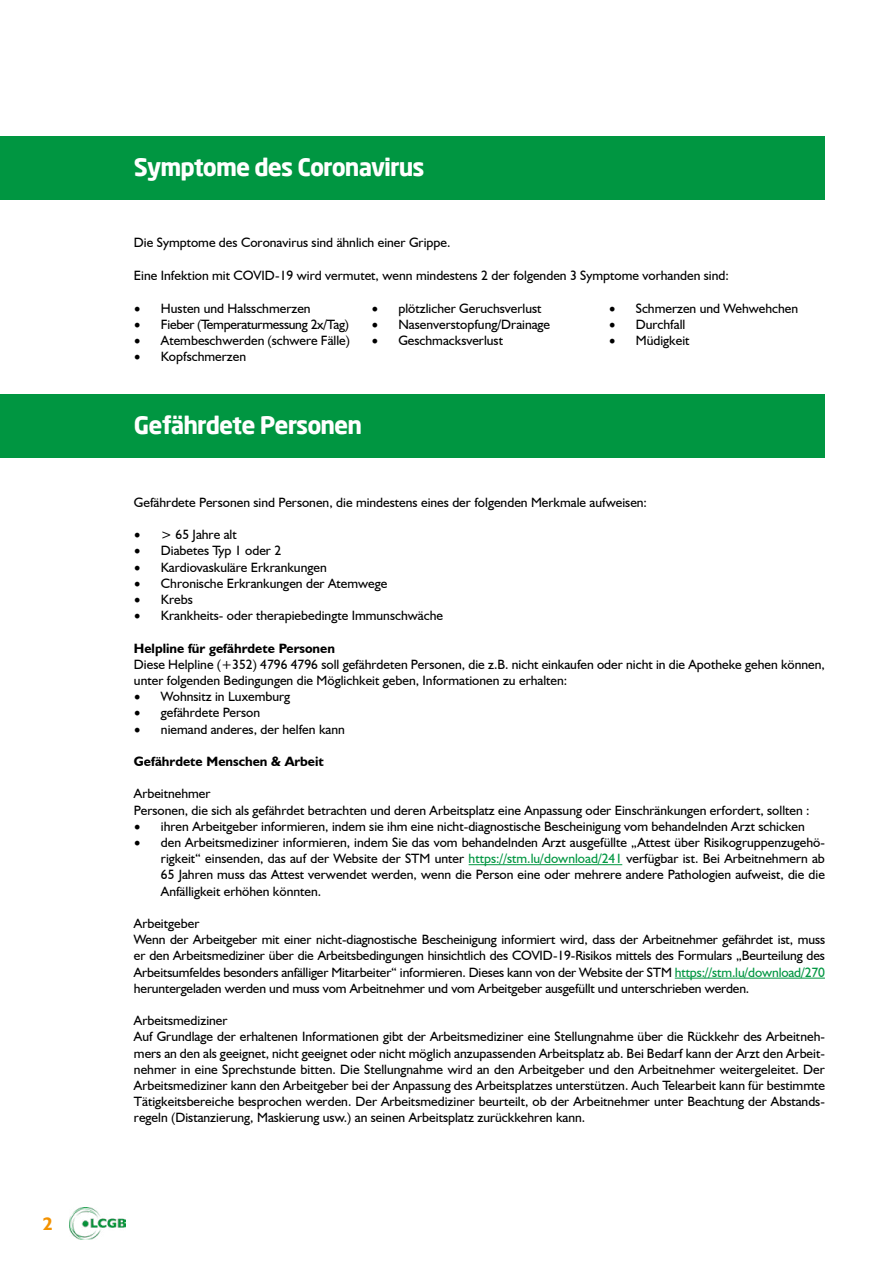
<style>
.page{position:relative;width:893px;height:1263px;background:#fff}
.page>*{position:absolute;margin:0;border:0;box-sizing:border-box;transform-origin:0 0}
.t1{font:700 24px "Neo Sans";letter-spacing:-.04em;color:#fff}
.t2{font:700 18px "Humanist 521 BT";color:#f39200}
.t3{font:13.5px/16.2px "Humanist 521 BT";color:#000}
.t4{font:700 13.5px "Humanist 521 BT";color:#000}
.t5{font:13.5px "Humanist 521 BT";letter-spacing:-.02em;color:#000}
.s1{font-family:"Minion Pro";font-size:18px}
.s2{color:#009641}
</style>
<div class="page">
<img style="left:69px;top:1207px;width:57px;height:33px">
<hr style="left:469px;top:864px;width:153px;height:1px;background:#009641">
<hr style="left:675px;top:978px;width:150px;height:1px;background:#009641">
<div style="left:0;top:136px;width:825px;height:64px;background:#009641"></div>
<div style="left:0;top:394px;width:825px;height:63px;background:#009641"></div>
<h2 class="t2" style="left:43px;top:1213px;width:11px">2</h2>
<h1 class="t1" style="left:134px;top:152px;width:292px">Symptome des Coronavirus</h1>
<p class="t3" style="left:134px;top:234px;width:318px">Die Symptome des Coronavirus sind ähnlich einer Grippe.</p>
<p class="t3" style="left:134px;top:267px;width:596px">Eine Infektion mit COVID-19 wird vermutet, wenn mindestens 2 der folgenden 3 Symptome vorhanden sind:</p>
<p class="t3" style="left:134px;top:300px;width:178px"><span class="s1">•</span> Husten und Halsschmerzen</p>
<p class="t5" style="left:134px;top:316px;width:217px"><span class="s1">•</span> Fieber (Temperaturmessung 2x/Tag)</p>
<p class="t3" style="left:134px;top:332px;width:218px"><span class="s1">•</span> Atembeschwerden (schwere Fälle)</p>
<p class="t3" style="left:134px;top:348px;width:114px"><span class="s1">•</span> Kopfschmerzen</p>
<p class="t3" style="left:371px;top:300px;width:172px"><span class="s1">•</span> plötzlicher Geruchsverlust</p>
<p class="t3" style="left:371px;top:316px;width:180px"><span class="s1">•</span> Nasenverstopfung/Drainage</p>
<p class="t3" style="left:371px;top:332px;width:133px"><span class="s1">•</span> Geschmacksverlust</p>
<h1 class="t1" style="left:134px;top:410px;width:230px">Gefährdete Personen</h1>
<p class="t3" style="left:609px;top:300px;width:191px"><span class="s1">•</span> Schmerzen und Wehwehchen</p>
<p class="t3" style="left:609px;top:316px;width:78px"><span class="s1">•</span> Durchfall</p>
<p class="t3" style="left:609px;top:332px;width:82px"><span class="s1">•</span> Müdigkeit</p>
<p class="t3" style="left:134px;top:494px;width:515px">Gefährdete Personen sind Personen, die mindestens eines der folgenden Merkmale aufweisen:</p>
<p class="t3" style="left:134px;top:526px;width:104px"><span class="s1">•</span> &gt; 65 Jahre alt</p>
<p class="t3" style="left:134px;top:542px;width:149px"><span class="s1">•</span> Diabetes Typ 1 oder 2</p>
<p class="t3" style="left:134px;top:559px;width:194px"><span class="s1">•</span> Kardiovaskuläre Erkrankungen</p>
<p class="t3" style="left:134px;top:575px;width:255px"><span class="s1">•</span> Chronische Erkrankungen der Atemwege</p>
<p class="t3" style="left:134px;top:591px;width:60px"><span class="s1">•</span> Krebs</p>
<p class="t3" style="left:134px;top:607px;width:311px"><span class="s1">•</span> Krankheits- oder therapiebedingte Immunschwäche</p>
<p class="t4" style="left:134px;top:639px;width:203px">Helpline für gefährdete Personen</p>
<p class="t3" style="left:134px;top:656px;width:692px">Diese Helpline (+352) 4796 4796 soll gefährdeten Personen, die z.B. nicht einkaufen oder nicht in die Apotheke gehen können, unter folgenden Bedingungen die Möglichkeit geben, Informationen zu erhalten:</p>
<p class="t3" style="left:134px;top:688px;width:158px"><span class="s1">•</span> Wohnsitz in Luxemburg</p>
<p class="t3" style="left:134px;top:704px;width:128px"><span class="s1">•</span> gefährdete Person</p>
<p class="t3" style="left:134px;top:721px;width:212px"><span class="s1">•</span> niemand anderes, der helfen kann</p>
<p class="t4" style="left:134px;top:753px;width:191px">Gefährdete Menschen &amp; Arbeit</p>
<p class="t3" style="left:134px;top:785px;width:677px">Arbeitnehmer<br>Personen, die sich als gefährdet betrachten und deren Arbeitsplatz eine Anpassung oder Einschränkungen erfordert, sollten :</p>
<p class="t3" style="left:134px;top:818px;width:672px"><span class="s1">•</span> ihren Arbeitgeber informieren, indem sie ihm eine nicht-diagnostische Bescheinigung vom behandelnden Arzt schicken</p>
<p class="t3" style="left:161px;top:834px;width:665px;text-align:justify;text-indent:-27px"><span class="s1">•</span> den Arbeitsmediziner informieren, indem Sie das vom behandelnden Arzt ausgefüllte „Attest über Risikogruppenzugehö&shy;rigkeit“ einsenden, das auf der Website der STM unter <span class="s2">https://stm.lu/download/241</span> verfügbar ist. Bei Arbeitnehmern ab 65 Jahren muss das Attest verwendet werden, wenn die Person eine oder mehrere andere Pathologien aufweist, die die Anfälligkeit erhöhen könnten.</p>
<p class="t3" style="left:134px;top:915px;width:693px">Arbeitgeber<br>Wenn der Arbeitgeber mit einer nicht-diagnostische Bescheinigung informiert wird, dass der Arbeitnehmer gefährdet ist, muss er den Arbeitsmediziner über die Arbeitsbedingungen hinsichtlich des COVID-19-Risikos mittels des Formulars „Beurteilung des Arbeitsumfeldes besonders anfälliger Mitarbeiter“ informieren. Dieses kann von der Website der STM <span class="s2">https://stm.lu/download/270 </span>heruntergeladen werden und muss vom Arbeitnehmer und vom Arbeitgeber ausgefüllt und unterschrieben werden.</p>
<p class="t3" style="left:134px;top:1012px;width:692px">Arbeitsmediziner<br>Auf Grundlage der erhaltenen Informationen gibt der Arbeitsmediziner eine Stellungnahme über die Rückkehr des Arbeitneh&shy;mers an den als geeignet, nicht geeignet oder nicht möglich anzupassenden Arbeitsplatz ab. Bei Bedarf kann der Arzt den Arbeit&shy;nehmer in eine Sprechstunde bitten. Die Stellungnahme wird an den Arbeitgeber und den Arbeitnehmer weitergeleitet. Der Arbeitsmediziner kann den Arbeitgeber bei der Anpassung des Arbeitsplatzes unterstützen. Auch Telearbeit kann für bestimmte Tätigkeitsbereiche besprochen werden. Der Arbeitsmediziner beurteilt, ob der Arbeitnehmer unter Beachtung der Abstands&shy;regeln (Distanzierung, Maskierung usw.) an seinen Arbeitsplatz zurückkehren kann.</p>
</div>
